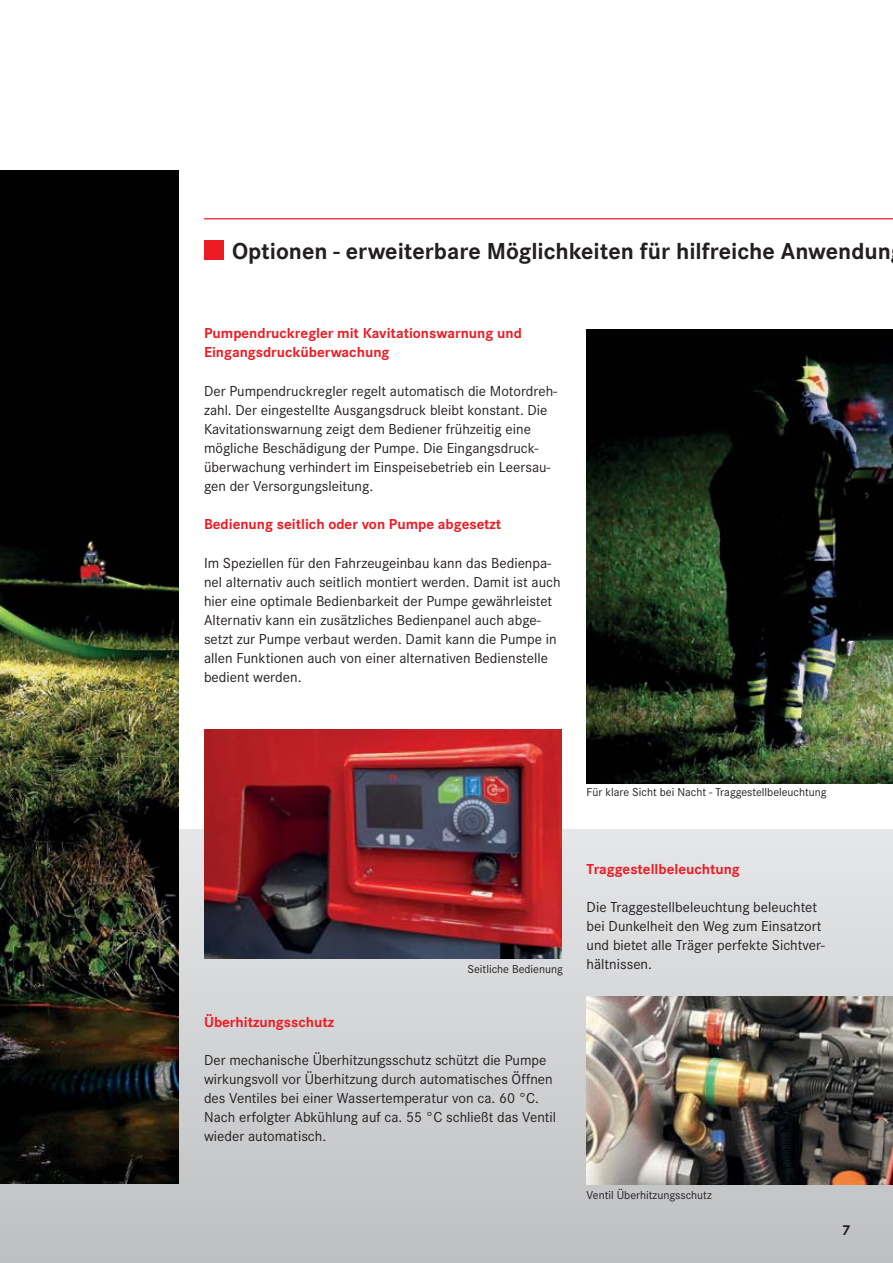
<style>
.page{position:relative;width:893px;height:1263px;background:#fff}
.page>*{position:absolute;margin:0;border:0;box-sizing:border-box;transform-origin:0 0}
.t1{font:700 24px "Corporate S";color:#231f20}
.t2{font:15px/19.2px "Corporate S";color:#231f20}
.t3{font:700 15px/19.2px "Corporate S";color:#ed1c24}
.t4{font:700 15px "Corporate S";color:#231f20}
.t5{font:12px "Corporate S";color:#231f20}
</style>
<div class="page">
<div style="left:0;top:829px;width:893px;height:434px;background:linear-gradient(to bottom,#e6e7e8,#bdbfc2)"></div>
<img style="left:587px;top:997px;width:306px;height:188px">
<img style="left:587px;top:329px;width:306px;height:454px">
<hr style="left:204px;top:218px;width:689px;height:1px;background:#ed1c24">
<img style="left:204px;top:729px;width:357px;height:230px">
<img style="left:0;top:170px;width:179px;height:1014px">
<div style="left:204px;top:240px;width:19px;height:19px;background:#ed1c24"></div>
<h1 class="t1" style="left:232px;top:242px;width:660px">Optionen - erweiterbare Möglichkeiten für hilfreiche Anwendun</h1>
<p class="t3" style="left:204px;top:325px;width:319px">Pumpendruckregler mit Kavitationswarnung und<br>Eingangsdrucküberwachung</p>
<p class="t2" style="left:204px;top:382px;width:355px">Der Pumpendruckregler regelt automatisch die Motordreh&shy;zahl. Der eingestellte Ausgangsdruck bleibt konstant. Die Kavitationswarnung zeigt dem Bediener frühzeitig eine mögliche Beschädigung der Pumpe. Die Eingangsdruck&shy;überwachung verhindert im Einspeisebetrieb ein Leersau&shy;gen der Versorgungsleitung.</p>
<p class="t3" style="left:204px;top:516px;width:299px">Bedienung seitlich oder von Pumpe abgesetzt</p>
<p class="t2" style="left:204px;top:554px;width:358px">Im Speziellen für den Fahrzeugeinbau kann das Bedienpa&shy;nel alternativ auch seitlich montiert werden. Damit ist auch hier eine optimale Bedienbarkeit der Pumpe gewährleistet Alternativ kann ein zusätzliches Bedienpanel auch abge&shy;setzt zur Pumpe verbaut werden. Damit kann die Pumpe in allen Funktionen auch von einer alternativen Bedienstelle bedient werden.</p>
<p class="t5" style="left:587px;top:788px;width:242px">Für klare Sicht bei Nacht - Traggestellbeleuchtung</p>
<p class="t5" style="left:468px;top:964px;width:97px">Seitliche Bedienung</p>
<p class="t3" style="left:204px;top:1013px;width:132px">Überhitzungsschutz</p>
<p class="t2" style="left:204px;top:1051px;width:354px">Der mechanische Überhitzungsschutz schützt die Pumpe wirkungsvoll vor Überhitzung durch automatisches Öffnen des Ventiles bei einer Wassertemperatur von ca. 60 °C.<br>Nach erfolgter Abkühlung auf ca. 55 °C schließt das Ventil wieder automatisch.</p>
<p class="t3" style="left:587px;top:860px;width:155px">Traggestellbeleuchtung</p>
<p class="t2" style="left:587px;top:898px;width:240px">Die Traggestellbeleuchtung beleuchtet bei Dunkelheit den Weg zum Einsatzort und bietet alle Träger perfekte Sichtver-</p>
<p class="t2" style="left:587px;top:956px;width:67px">hältnissen.</p>
<p class="t5" style="left:587px;top:1191px;width:127px">Ventil Überhitzungsschutz</p>
<p class="t4" style="left:842px;top:1225px;width:10px">7</p>
</div>
